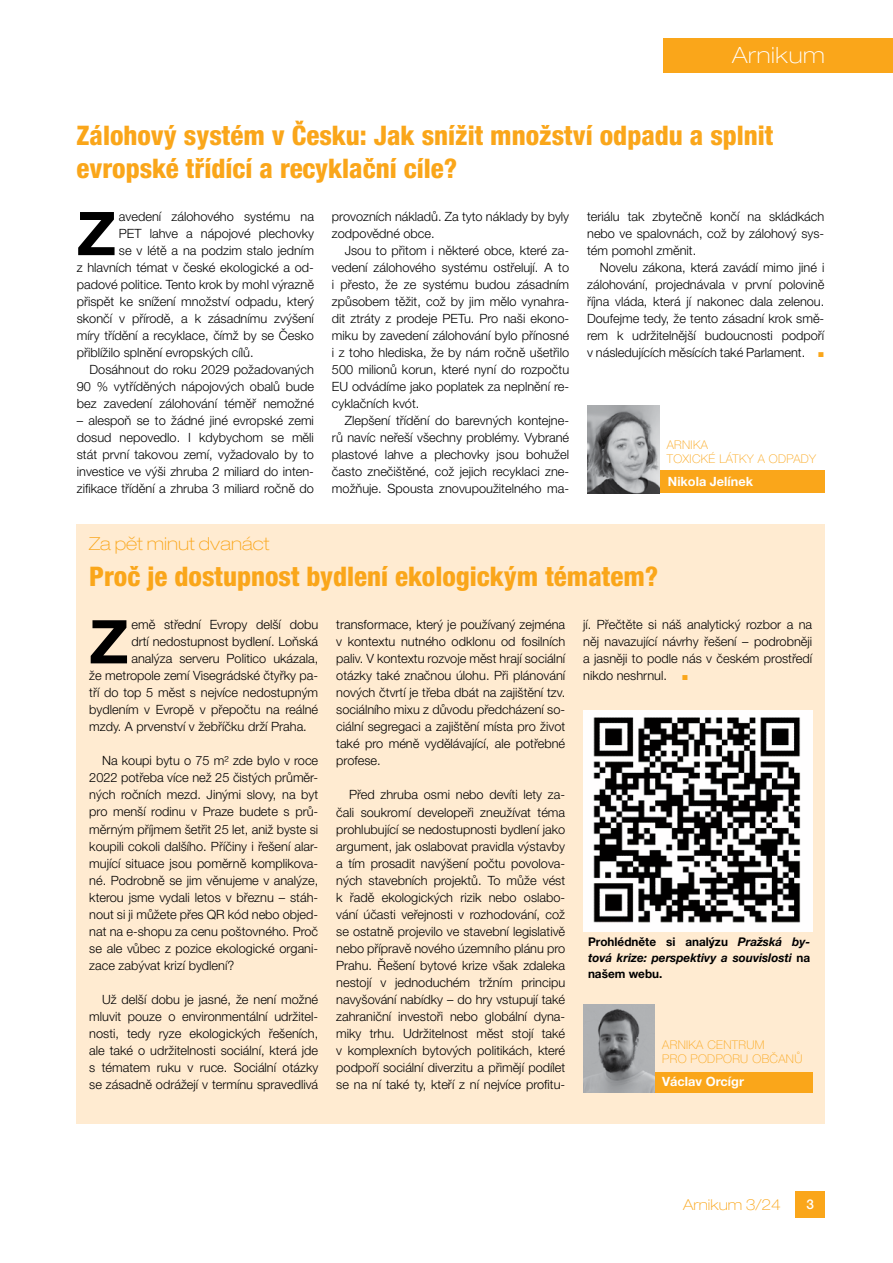
<style>
.page{position:relative;width:893px;height:1263px;background:#fff}
.page>*{position:absolute;margin:0;border:0;box-sizing:border-box;transform-origin:0 0}
.t1{font:700 60.45px "Helvetica Neue LT Pro";color:#000}
.t2{font:800 condensed 27px/33px "Helvetica Neue LT Pro";color:#faa61a}
.t3{font:100 expanded 22.5px "Helvetica Neue LT Pro";letter-spacing:.03em;color:#fff}
.t4{font:100 expanded 18px "Helvetica Neue LT Pro";color:#faa61a}
.t5{font:100 expanded 15px "Helvetica Neue LT Pro";color:#faa61a}
.t6{font:500 13.5px "Helvetica Neue LT Pro";color:#fff}
.t7{font:300 12.75px/17px "Helvetica Neue LT Pro";color:#000;text-align:justify}
.t8{font:700 12.75px "Helvetica Neue LT Pro";color:#fff}
.t9{font:italic 700 12px/15.8px "Helvetica Neue LT Pro";color:#000;text-align:justify}
.t10{font:100 12px/14.4px "Helvetica Neue LT Pro";letter-spacing:.03em;color:#faa61a}
.s1{font-family:"Arial";font-weight:400;font-size:10.5px;color:#faa61a}
.s2{font-family:"Arial";font-weight:400;font-size:10.65px;color:#faa61a}
.s3{font-style:normal}
</style>
<div class="page">
<div style="left:796px;top:1191px;width:29px;height:26px;background:#faa61a"></div>
<div style="left:663px;top:38px;width:230px;height:34px;background:#faa61a"></div>
<div style="left:77px;top:524px;width:748px;height:600px;background:#ffebd1"></div>
<div style="left:648px;top:1072px;width:164px;height:20px;background:#faa61a"></div>
<img style="left:583px;top:1005px;width:72px;height:87px">
<div style="left:607px;top:470px;width:218px;height:23px;background:#faa61a"></div>
<img style="left:588px;top:406px;width:71px;height:87px">
<img style="left:584px;top:710px;width:228px;height:221px">
<h3 class="t3" style="left:732px;top:42px;width:94px">Arnikum</h3>
<h2 class="t2" style="left:77px;top:118px;width:698px">Zálohový systém v Česku: Jak snížit množství odpadu a splnit evropské třídící a recyklační cíle?</h2>
<h1 class="t1" style="left:77px;top:196px;width:41px">Z</h1>
<p class="t7" style="left:119px;top:208px;width:196px">avedení zálohového systému na</p>
<p class="t7" style="left:119px;top:225px;width:196px">PET lahve a nápojové plechovky</p>
<p class="t7" style="left:119px;top:242px;width:196px">se v létě a na podzim stalo jedním</p>
<p class="t7" style="left:77px;top:259px;width:239px">z hlavních témat v české ekologické a od-</p>
<p class="t7" style="left:77px;top:276px;width:239px">padové politice. Tento krok by mohl výrazně</p>
<p class="t7" style="left:77px;top:293px;width:239px">přispět ke snížení množství odpadu, který</p>
<p class="t7" style="left:77px;top:310px;width:239px">skončí v přírodě, a k zásadnímu zvýšení</p>
<p class="t7" style="left:77px;top:327px;width:239px">míry třídění a recyklace, čímž by se Česko</p>
<p class="t7" style="left:77px;top:344px;width:178px">přiblížilo splnění evropských cílů.</p>
<p class="t7" style="left:90px;top:361px;width:226px">Dosáhnout do roku 2029 požadovaných</p>
<p class="t7" style="left:77px;top:378px;width:239px">90 % vytříděných nápojových obalů bude</p>
<p class="t7" style="left:77px;top:395px;width:239px">bez zavedení zálohování téměř nemožné</p>
<p class="t7" style="left:77px;top:412px;width:239px">– alespoň se to žádné jiné evropské zemi dosud nepovedlo. I kdybychom se měli stát první takovou zemí, vyžadovalo by to investice ve výši zhruba 2 miliard do inten&shy;zifikace třídění a zhruba 3 miliard ročně do</p>
<h3 class="t4" style="left:89px;top:533px;width:182px">Za pět minut dvanáct</h3>
<p class="t7" style="left:332px;top:208px;width:239px">provozních nákladů. Za tyto náklady by byly zodpovědné obce.</p>
<p class="t7" style="left:332px;top:242px;width:239px;text-indent:13px">Jsou to přitom i některé obce, které za&shy;vedení zálohového systému ostřelují. A to i přesto, že ze systému budou zásadním způsobem těžit, což by jim mělo vynahra&shy;dit ztráty z prodeje PETu. Pro naši ekono&shy;miku by zavedení zálohování bylo přínosné i z toho hlediska, že by nám ročně ušetřilo 500 milionů korun, které nyní do rozpočtu EU odvádíme jako poplatek za neplnění re&shy;cyklačních kvót.</p>
<p class="t7" style="left:332px;top:412px;width:239px;text-indent:13px">Zlepšení třídění do barevných kontejne&shy;rů navíc neřeší všechny problémy. Vybrané plastové lahve a plechovky jsou bohužel často znečištěné, což jejich recyklaci zne&shy;možňuje. Spousta znovupoužitelného ma-</p>
<p class="t7" style="left:587px;top:208px;width:239px">teriálu tak zbytečně končí na skládkách nebo ve spalovnách, což by zálohový sys&shy;tém pomohl změnit.</p>
<p class="t7" style="left:587px;top:259px;width:239px;text-indent:13px">Novelu zákona, která zavádí mimo jiné i zálohování, projednávala v první polovině října vláda, která jí nakonec dala zelenou.<br>Doufejme tedy, že tento zásadní krok smě&shy;rem k udržitelnější budoucnosti podpoří v následujících měsících také Parlament. <span class="s1">■</span></p>
<p class="t10" style="left:667px;top:437px;width:151px">ARNIKA<br>TOXICKÉ LÁTKY A ODPADY</p>
<p class="t8" style="left:668px;top:474px;width:87px">Nikola Jelínek</p>
<h2 class="t2" style="left:89px;top:560px;width:571px">Proč je dostupnost bydlení ekologickým tématem?</h2>
<h1 class="t1" style="left:89px;top:604px;width:41px">Z</h1>
<p class="t7" style="left:131px;top:616px;width:188px">emě střední Evropy delší dobu</p>
<p class="t7" style="left:131px;top:633px;width:188px">drtí nedostupnost bydlení. Loňská</p>
<p class="t7" style="left:131px;top:650px;width:188px">analýza serveru Politico ukázala,</p>
<p class="t7" style="left:89px;top:667px;width:230px">že metropole zemí Visegrádské čtyřky pa-</p>
<p class="t7" style="left:89px;top:684px;width:230px">tří do top 5 měst s nejvíce nedostupným</p>
<p class="t7" style="left:89px;top:701px;width:230px">bydlením v Evropě v přepočtu na reálné</p>
<p class="t7" style="left:89px;top:718px;width:219px">mzdy. A prvenství v žebříčku drží Praha.</p>
<p class="t7" style="left:89px;top:752px;width:230px;text-indent:13px">Na koupi bytu o 75 m² zde bylo v roce 2022 potřeba více než 25 čistých průměr&shy;ných ročních mezd. Jinými slovy, na byt pro menší rodinu v Praze budete s prů&shy;měrným příjmem šetřit 25 let, aniž byste si koupili cokoli dalšího. Příčiny i řešení alar&shy;mující situace jsou poměrně komplikova&shy;né. Podrobně se jim věnujeme v analýze, kterou jsme vydali letos v březnu – stáh&shy;nout si ji můžete přes QR kód nebo objed&shy;nat na e-shopu za cenu poštovného. Proč se ale vůbec z pozice ekologické organi&shy;zace zabývat krizí bydlení?</p>
<p class="t7" style="left:89px;top:990px;width:230px;text-indent:13px">Už delší dobu je jasné, že není možné mluvit pouze o environmentální udržitel&shy;nosti, tedy ryze ekologických řešeních, ale také o udržitelnosti sociální, která jde s tématem ruku v ruce. Sociální otázky se zásadně odrážejí v termínu spravedlivá</p>
<p class="t7" style="left:336px;top:616px;width:230px">transformace, který je používaný zejména v kontextu nutného odklonu od fosilních paliv. V kontextu rozvoje měst hrají sociální otázky také značnou úlohu. Při plánování nových čtvrtí je třeba dbát na zajištění tzv. sociálního mixu z důvodu předcházení so&shy;ciální segregaci a zajištění místa pro život také pro méně vydělávající, ale potřebné profese.</p>
<p class="t7" style="left:336px;top:786px;width:230px;text-indent:13px">Před zhruba osmi nebo devíti lety za&shy;čali soukromí developeři zneužívat téma prohlubující se nedostupnosti bydlení jako argument, jak oslabovat pravidla výstavby a tím prosadit navýšení počtu povolova&shy;ných stavebních projektů. To může vést k řadě ekologických rizik nebo oslabo&shy;vání účasti veřejnosti v rozhodování, což se ostatně projevilo ve stavební legislativě nebo přípravě nového územního plánu pro Prahu. Řešení bytové krize však zdaleka nestojí v jednoduchém tržním principu navyšování nabídky – do hry vstupují také zahraniční investoři nebo globální dyna&shy;miky trhu. Udržitelnost měst stojí také v komplexních bytových politikách, které podpoří sociální diverzitu a přimějí podílet se na ní také ty, kteří z ní nejvíce profitu-</p>
<p class="t7" style="left:583px;top:616px;width:230px">jí. Přečtěte si náš analytický rozbor a na něj navazující návrhy řešení – podrobněji a jasněji to podle nás v českém prostředí nikdo neshrnul. <span class="s2">■</span></p>
<p class="t9" style="left:588px;top:934px;width:224px"><span class="s3">Prohlédněte si analýzu</span> Pražská by&shy;tová krize: perspektivy a souvislosti <span class="s3">na našem webu.</span></p>
<p class="t10" style="left:662px;top:1037px;width:142px">ARNIKA CENTRUM<br>PRO PODPORU OBČANŮ</p>
<p class="t8" style="left:662px;top:1073px;width:83px">Václav Orcígr</p>
<p class="t5" style="left:683px;top:1196px;width:99px">Arnikum 3/24</p>
<p class="t6" style="left:806px;top:1196px;width:9px">3</p>
</div>
